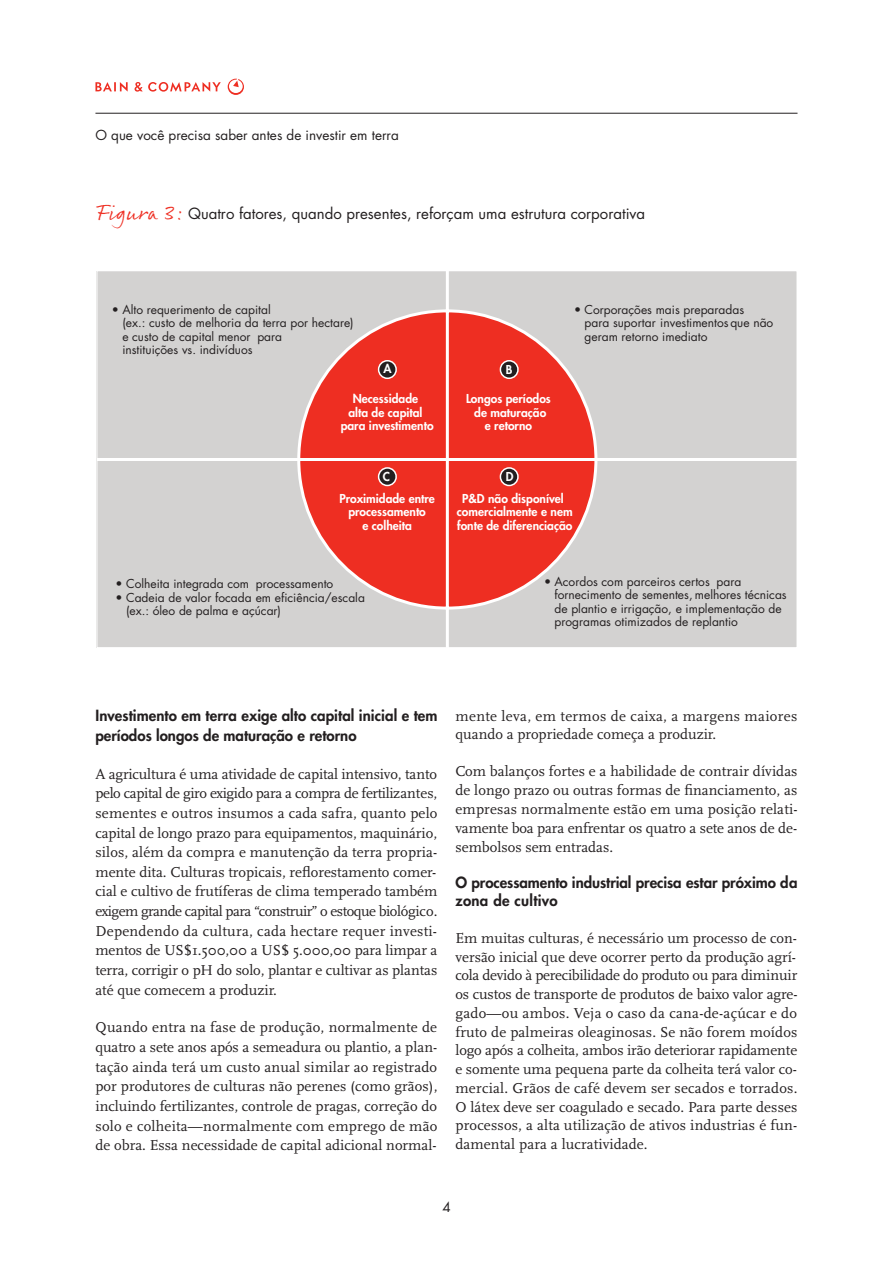
<style>
.page{position:relative;width:893px;height:1263px;background:#fff}
.page>*{position:absolute;margin:0;border:0;box-sizing:border-box;transform-origin:0 0}
.Body_text{font:15px/19.6px "Scala";color:#231f20;text-align:justify}
.Body_text-2{font:800 15px/18px "Futura";color:#231f20}
.Body_text-3{font:15px/18.9px "Scala";letter-spacing:.025em;color:#231f20}
.Chart_tagline{font:15px "Futura";color:#231f20}
.t1{font:13.5px "Futura";color:#231f20}
.t2{font:12px/13.5px "Futura";color:#231f20}
.t3{font:800 12px/13.5px "Futura";color:#fff;text-align:center}
.s1{font-family:"Rollerscript Rough";font-size:22.5px;color:#ee2e22}
</style>
<div class="page">
<svg style="left:95px;top:82px;width:33px;height:10px"></svg>
<svg style="left:135px;top:82px;width:86px;height:10px"></svg>
<svg style="left:228px;top:79px;width:16px;height:16px"></svg>
<hr style="left:95px;top:113px;width:702px;height:1px;background:#231f20">
<svg style="left:96px;top:271px;width:701px;height:377px;background:#daaaa6"></svg>
<div style="left:378px;top:360px;width:19px;height:19px;background:#231f20;border:2px solid #fff;border-radius:50%"></div>
<div style="left:500px;top:360px;width:19px;height:19px;background:#231f20;border:2px solid #fff;border-radius:50%"></div>
<div style="left:378px;top:467px;width:19px;height:19px;background:#231f20;border:2px solid #fff;border-radius:50%"></div>
<div style="left:500px;top:467px;width:19px;height:19px;background:#231f20;border:2px solid #fff;border-radius:50%"></div>
<p class="t1" style="left:95px;top:127px;width:305px">O que você precisa saber antes de investir em terra</p>
<p class="Chart_tagline" style="left:95px;top:204px;width:551px"><span class="s1">Figura 3:</span> Quatro fatores, quando presentes, reforçam uma estrutura corporativa</p>
<p class="t2" style="left:122px;top:303px;width:233px;text-indent:-11px">• Alto requerimento de capital<br>(ex.: custo de melhoria da terra por hectare) e custo de capital menor para<br>instituições vs. indivíduos</p>
<p class="t3" style="left:383px;top:362px;width:10px">A</p>
<p class="t3" style="left:506px;top:363px;width:8px">B</p>
<p class="t3" style="left:341px;top:392px;width:94px">Necessidade<br>alta de capital para investimento</p>
<p class="t3" style="left:466px;top:392px;width:86px">Longos períodos de maturação<br>e retorno</p>
<p class="t3" style="left:383px;top:470px;width:9px">C</p>
<p class="t3" style="left:506px;top:470px;width:9px">D</p>
<p class="t2" style="left:585px;top:303px;width:190px;text-indent:-11px">• Corporações mais preparadas<br>para suportar investimentos que não geram retorno imediato</p>
<p class="t3" style="left:339px;top:491px;width:97px">Proximidade entre processamento<br>e colheita</p>
<p class="t2" style="left:116px;top:577px;width:219px">• Colheita integrada com processamento</p>
<p class="t2" style="left:126px;top:591px;width:240px;text-indent:-11px">• Cadeia de valor focada em eficiência/escala (ex.: óleo de palma e açúcar)</p>
<p class="t3" style="left:457px;top:491px;width:117px">P&amp;D não disponível comercialmente e nem fonte de diferenciação</p>
<p class="t2" style="left:554px;top:575px;width:234px;text-indent:-11px">• Acordos com parceiros certos para fornecimento de sementes, melhores técnicas de plantio e irrigação, e implementação de programas otimizados de replantio</p>
<p class="Body_text-2" style="left:95px;top:706px;width:344px;line-height:19.5px">Investimento em terra exige alto capital inicial e tem períodos longos de maturação e retorno</p>
<p class="Body_text" style="left:95px;top:764px;width:344px">A agricultura é uma atividade de capital intensivo, tanto pelo capital de giro exigido para a compra de fertilizantes, sementes e outros insumos a cada safra, quanto pelo capital de longo prazo para equipamentos, maquinário, silos, além da compra e manutenção da terra propria&shy;mente dita. Culturas tropicais, reflorestamento comer&shy;cial e cultivo de frutíferas de clima temperado também exigem grande capital para “construir” o estoque biológico.<br>Dependendo da cultura, cada hectare requer investi&shy;mentos de US$1.500,00 a US$ 5.000,00 para limpar a terra, corrigir o pH do solo, plantar e cultivar as plantas até que comecem a produzir.</p>
<p class="Body_text" style="left:95px;top:1018px;width:343px">Quando entra na fase de produção, normalmente de quatro a sete anos após a semeadura ou plantio, a plan&shy;tação ainda terá um custo anual similar ao registrado por produtores de culturas não perenes (como grãos), incluindo fertilizantes, controle de pragas, correção do solo e colheita—normalmente com emprego de mão de obra. Essa necessidade de capital adicional normal-</p>
<p class="Body_text-3" style="left:455px;top:706px;width:343px">mente leva, em termos de caixa, a margens maiores quando a propriedade começa a produzir.</p>
<p class="Body_text" style="left:455px;top:762px;width:344px;line-height:18.9px">Com balanços fortes e a habilidade de contrair dívidas de longo prazo ou outras formas de financiamento, as empresas normalmente estão em uma posição relati&shy;vamente boa para enfrentar os quatro a sete anos de de&shy;sembolsos sem entradas.</p>
<p class="Body_text-2" style="left:455px;top:873px;width:344px">O processamento industrial precisa estar próximo da zona de cultivo</p>
<p class="Body_text" style="left:455px;top:929px;width:344px;line-height:18.8px">Em muitas culturas, é necessário um processo de con&shy;versão inicial que deve ocorrer perto da produção agrí&shy;cola devido à perecibilidade do produto ou para diminuir os custos de transporte de produtos de baixo valor agre&shy;gado—ou ambos. Veja o caso da cana-de-açúcar e do fruto de palmeiras oleaginosas. Se não forem moídos logo após a colheita, ambos irão deteriorar rapidamente e somente uma pequena parte da colheita terá valor co&shy;mercial. Grãos de café devem ser secados e torrados.<br>O látex deve ser coagulado e secado. Para parte desses processos, a alta utilização de ativos industrias é fun&shy;damental para a lucratividade.</p>
<p class="t1" style="left:442px;top:1198px;width:10px">4</p>
</div>
